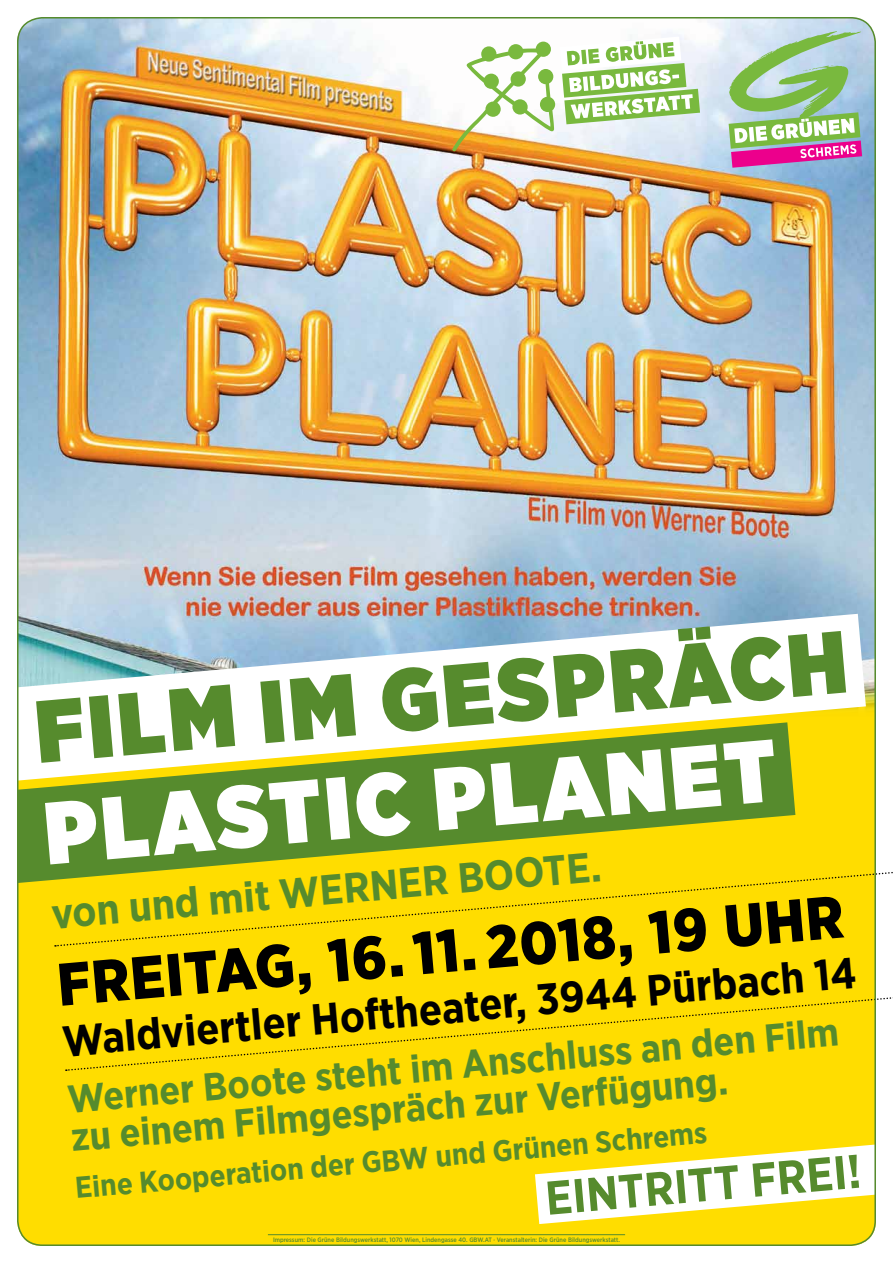
<style>
.page{position:relative;width:893px;height:1263px;background:#fff}
.page>*{position:absolute;margin:0;border:0;box-sizing:border-box;transform-origin:0 0}
.t1{font:900 88.2px "Gotham Narrow";color:#568b2d}
.t2{font:900 88.2px "Gotham Narrow";color:#fff}
.t3{font:900 60px "Gotham Narrow";color:#000}
.t4{font:700 47.4px "Gotham Narrow";color:#568b2d}
.t5{font:700 43.5px "Gotham Narrow";color:#000}
.t6{font:700 42px "Gotham Narrow";color:#568b2d}
.t7{font:700 39px/39px "Gotham Narrow";color:#568b2d}
.t8{font:700 30px "Gotham Narrow";color:#568b2d}
.t9{font:500 6.3px "Gotham Narrow";color:#568b2d}
</style>
<div class="page">
<div style="left:17px;top:19px;width:859px;height:1227px;background:#fd0;border-radius:26px"></div>
<img style="left:17px;top:17px;width:859px;height:693px">
<svg style="left:20px;top:614px;width:846px;height:108px;background:#dce7ea"></svg>
<svg style="left:20px;top:722px;width:775px;height:161px;fill:#568b2d"></svg>
<svg style="left:452px;top:37px;width:248px;height:114px;background:#d4e2bc"></svg>
<hr style="left:268px;top:1234px;width:357px;height:1px;background:#568b2d">
<svg style="left:535px;top:1144px;width:338px;height:80px"></svg>
<svg style="left:56px;top:871px;width:837px;height:76px"></svg>
<svg style="left:67px;top:997px;width:826px;height:74px"></svg>
<svg style="left:728px;top:31px;width:134px;height:137px;background:#aeb9a8"></svg>
<h1 class="t1" style="left:31px;top:672px;width:815px;rotate:-5deg">Film im Gespräch</h1>
<h1 class="t2" style="left:40px;top:774px;width:735px;rotate:-5deg">PL ASTIC PL ANET</h1>
<h3 class="t6" style="left:49px;top:887px;width:553px;rotate:-5deg">von und mit Werner Boote.</h3>
<h2 class="t3" style="left:54px;top:945px;width:790px;rotate:-5deg">Freitag, 16. 11. 2018, 19 Uhr</h2>
<h3 class="t5" style="left:60px;top:1014px;width:798px;rotate:-5deg">WaldviertlerHoftheater, 3944 Pürbach 14</h3>
<h3 class="t7" style="left:66px;top:1079px;width:776px;rotate:-5deg">WernerBoote steht im Anschluss an den Film zu einem -Filmgespräch zurVerfügung.</h3>
<h3 class="t8" style="left:74px;top:1168px;width:636px;rotate:-5deg">Eine Kooperation derGBW und Grünen Schrems</h3>
<h3 class="t4" style="left:543px;top:1168px;width:318px;rotate:-5deg">Eintritt frei!</h3>
<p class="t9" style="left:273px;top:1236px;width:348px">Impressum: Die Grüne Bildungswerkstatt, 1070 Wien, Lindengasse 40. GBW.AT · Veranstalterin: Die Grüne Bildungswerkstatt.</p>
</div>
